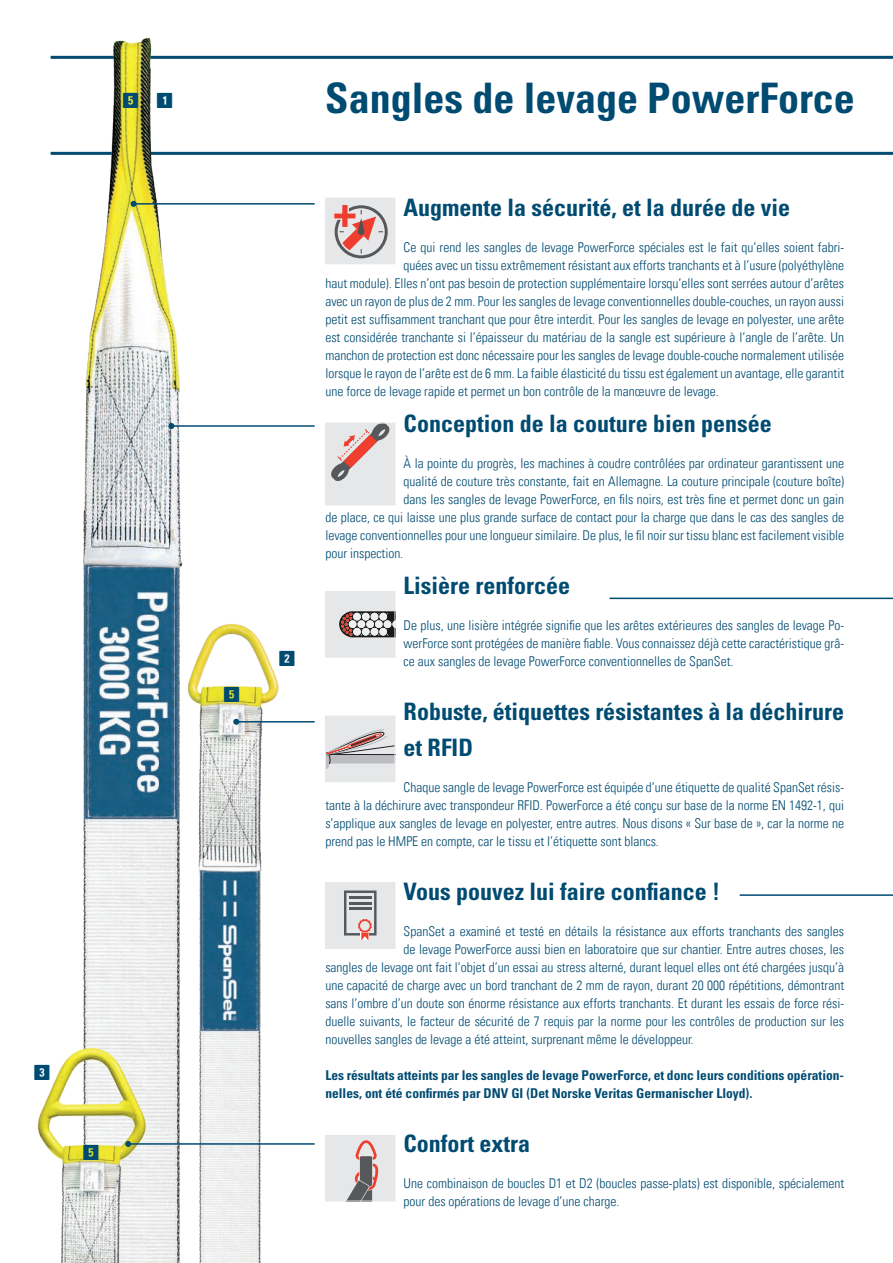
<style>
.page{position:relative;width:893px;height:1263px;background:#fff}
.page>*{position:absolute;margin:0;border:0;box-sizing:border-box;transform-origin:0 0}
.t1{font:700 condensed 42px "Univers LT Std";color:#004b72}
.t2{font:27px "SSD BA Font";color:#004b72}
.t3{font:700 condensed 24px/36px "Univers LT Std";color:#004b72}
.t4{font:300 condensed 13.5px/18px "Univers LT Std";color:#004b72;text-align:justify}
.t5{font:700 condensed 13.5px/18px "Univers LT Std";color:#004b72}
</style>
<div class="page">
<hr style="left:51px;top:56px;width:842px;height:3px;background:#004b72">
<hr style="left:51px;top:152px;width:842px;height:3px;background:#004b72">
<img style="left:73px;top:38px;width:115px;height:1225px">
<img style="left:172px;top:584px;width:123px;height:679px">
<img style="left:37px;top:1046px;width:113px;height:217px">
<div style="left:326px;top:423px;width:69px;height:82px;background:#e6e7e9"></div>
<svg style="left:331px;top:425px;width:59px;height:56px"></svg>
<div style="left:325px;top:423px;width:70px;height:82px;border:1px solid #e6e7e9"></div>
<hr style="left:171px;top:425px;width:144px;height:2px;background:#004b72">
<svg style="left:168px;top:423px;width:6px;height:6px"></svg>
<div style="left:326px;top:716px;width:69px;height:66px;background:#e6e7e9"></div>
<svg style="left:327px;top:729px;width:66px;height:40px"></svg>
<div style="left:325px;top:716px;width:70px;height:66px;border:1px solid #e6e7e9"></div>
<hr style="left:236px;top:721px;width:79px;height:1px;background:#004b72">
<svg style="left:233px;top:719px;width:6px;height:6px"></svg>
<div style="left:326px;top:198px;width:69px;height:66px;background:#e6e7e9"></div>
<div style="left:335px;top:205px;width:53px;height:53px;border:3px solid #57585a;border-radius:50%"></div>
<svg style="left:334px;top:205px;width:49px;height:49px"></svg>
<div style="left:325px;top:198px;width:70px;height:66px;border:1px solid #e6e7e9"></div>
<hr style="left:134px;top:203px;width:181px;height:2px;background:#004b72">
<svg style="left:131px;top:201px;width:6px;height:6px"></svg>
<hr style="left:128px;top:1143px;width:187px;height:2px;background:#004b72">
<svg style="left:125px;top:1141px;width:6px;height:6px"></svg>
<div style="left:326px;top:1135px;width:69px;height:66px;background:#e6e7e9"></div>
<svg style="left:347px;top:1140px;width:32px;height:59px"></svg>
<div style="left:325px;top:1135px;width:70px;height:66px;border:1px solid #e6e7e9"></div>
<hr style="left:610px;top:598px;width:283px;height:1px;background:#004b72">
<div style="left:326px;top:591px;width:69px;height:66px;background:#e6e7e9"></div>
<svg style="left:339px;top:611px;width:54px;height:26px"></svg>
<div style="left:325px;top:591px;width:70px;height:66px;border:1px solid #e6e7e9"></div>
<div style="left:326px;top:883px;width:69px;height:65px;background:#e6e7e9"></div>
<svg style="left:344px;top:890px;width:33px;height:50px"></svg>
<div style="left:325px;top:882px;width:70px;height:66px;border:1px solid #e6e7e9"></div>
<hr style="left:740px;top:894px;width:153px;height:2px;background:#004b72">
<p class="t2" style="left:123px;top:85px;width:17px">5</p>
<p class="t2" style="left:157px;top:85px;width:17px">1</p>
<p class="t2" style="left:35px;top:1057px;width:17px">3</p>
<p class="t2" style="left:83px;top:1137px;width:17px">5</p>
<p class="t2" style="left:224px;top:679px;width:17px">5</p>
<p class="t1" style="left:325px;top:72px;width:531px">Sangles de levage PowerForce</p>
<p class="t2" style="left:280px;top:643px;width:17px">2</p>
<p class="t3" style="left:404px;top:189px;width:388px">Augmente la sécurité, et la durée de vie</p>
<p class="t4" style="left:404px;top:238px;width:442px">Ce qui rend les sangles de levage PowerForce spéciales est le fait qu’elles soient fabri-</p>
<p class="t4" style="left:404px;top:256px;width:442px">quées avec un tissu extrêmement résistant aux efforts tranchants et à l’usure (polyéthylène</p>
<p class="t4" style="left:325px;top:274px;width:520px">haut module). Elles n’ont pas besoin de protection supplémentaire lorsqu’elles sont serrées autour d’arêtes</p>
<p class="t4" style="left:325px;top:292px;width:520px">avec un rayon de plus de 2 mm. Pour les sangles de levage conventionnelles double-couches, un rayon aussi</p>
<p class="t4" style="left:325px;top:310px;width:520px">petit est suffisamment tranchant que pour être interdit. Pour les sangles de levage en polyester, une arête</p>
<p class="t4" style="left:325px;top:328px;width:520px">est considérée tranchante si l’épaisseur du matériau de la sangle est supérieure à l’angle de l’arête. Un</p>
<p class="t4" style="left:325px;top:346px;width:520px">manchon de protection est donc nécessaire pour les sangles de levage double-couche normalement utilisée</p>
<p class="t4" style="left:325px;top:364px;width:520px">lorsque le rayon de l’arête est de 6 mm. La faible élasticité du tissu est également un avantage, elle garantit</p>
<p class="t4" style="left:325px;top:382px;width:395px">une force de levage rapide et permet un bon contrôle de la manœuvre de levage.</p>
<p class="t3" style="left:404px;top:405px;width:369px">Conception de la couture bien pensée</p>
<p class="t4" style="left:404px;top:454px;width:442px">À la pointe du progrès, les machines à coudre contrôlées par ordinateur garantissent une</p>
<p class="t4" style="left:404px;top:472px;width:442px">qualité de couture très constante, fait en Allemagne. La couture principale (couture boîte)</p>
<p class="t4" style="left:404px;top:490px;width:442px">dans les sangles de levage PowerForce, en fils noirs, est très fine et permet donc un gain</p>
<p class="t4" style="left:325px;top:508px;width:520px">de place, ce qui laisse une plus grande surface de contact pour la charge que dans le cas des sangles de</p>
<p class="t4" style="left:325px;top:526px;width:520px">levage conventionnelles pour une longueur similaire. De plus, le fil noir sur tissu blanc est facilement visible</p>
<p class="t4" style="left:325px;top:544px;width:79px">pour inspection.</p>
<p class="t3" style="left:404px;top:567px;width:168px">Lisière renforcée</p>
<p class="t4" style="left:404px;top:616px;width:442px">De plus, une lisière intégrée signifie que les arêtes extérieures des sangles de levage Po&shy;werForce sont protégées de manière fiable. Vous connaissez déjà cette caractéristique grâ&shy;ce aux sangles de levage PowerForce conventionnelles de SpanSet.</p>
<p class="t3" style="left:404px;top:693px;width:442px">Robuste, étiquettes résistantes à la déchirure et RFID</p>
<p class="t4" style="left:325px;top:778px;width:520px;text-indent:78px">Chaque sangle de levage PowerForce est équipée d’une étiquette de qualité SpanSet résis&shy;tante à la déchirure avec transpondeur RFID. PowerForce a été conçu sur base de la norme EN 1492-1, qui s’applique aux sangles de levage en polyester, entre autres. Nous disons « Sur base de », car la norme ne prend pas le HMPE en compte, car le tissu et l’étiquette sont blancs.</p>
<p class="t3" style="left:404px;top:873px;width:318px">Vous pouvez lui faire confiance !</p>
<p class="t4" style="left:404px;top:922px;width:442px">SpanSet a examiné et testé en détails la résistance aux efforts tranchants des sangles</p>
<p class="t4" style="left:404px;top:940px;width:442px">de levage PowerForce aussi bien en laboratoire que sur chantier. Entre autres choses, les</p>
<p class="t4" style="left:325px;top:958px;width:520px">sangles de levage ont fait l’objet d’un essai au stress alterné, durant lequel elles ont été chargées jusqu’à</p>
<p class="t4" style="left:325px;top:976px;width:520px">une capacité de charge avec un bord tranchant de 2 mm de rayon, durant 20 000 répétitions, démontrant</p>
<p class="t4" style="left:325px;top:994px;width:520px">sans l’ombre d’un doute son énorme résistance aux efforts tranchants. Et durant les essais de force rési-</p>
<p class="t4" style="left:325px;top:1012px;width:520px">duelle suivants, le facteur de sécurité de 7 requis par la norme pour les contrôles de production sur les</p>
<p class="t4" style="left:325px;top:1030px;width:370px">nouvelles sangles de levage a été atteint, surprenant même le développeur.</p>
<p class="t5" style="left:325px;top:1066px;width:520px">Les résultats atteints par les sangles de levage PowerForce, et donc leurs conditions opération&shy;nelles, ont été confirmés par DNV GI (Det Norske Veritas Germanischer Lloyd).</p>
<p class="t3" style="left:404px;top:1125px;width:128px">Confort extra</p>
<p class="t4" style="left:404px;top:1174px;width:442px">Une combinaison de boucles D1 et D2 (boucles passe-plats) est disponible, spécialement pour des opérations de levage d’une charge.</p>
</div>
